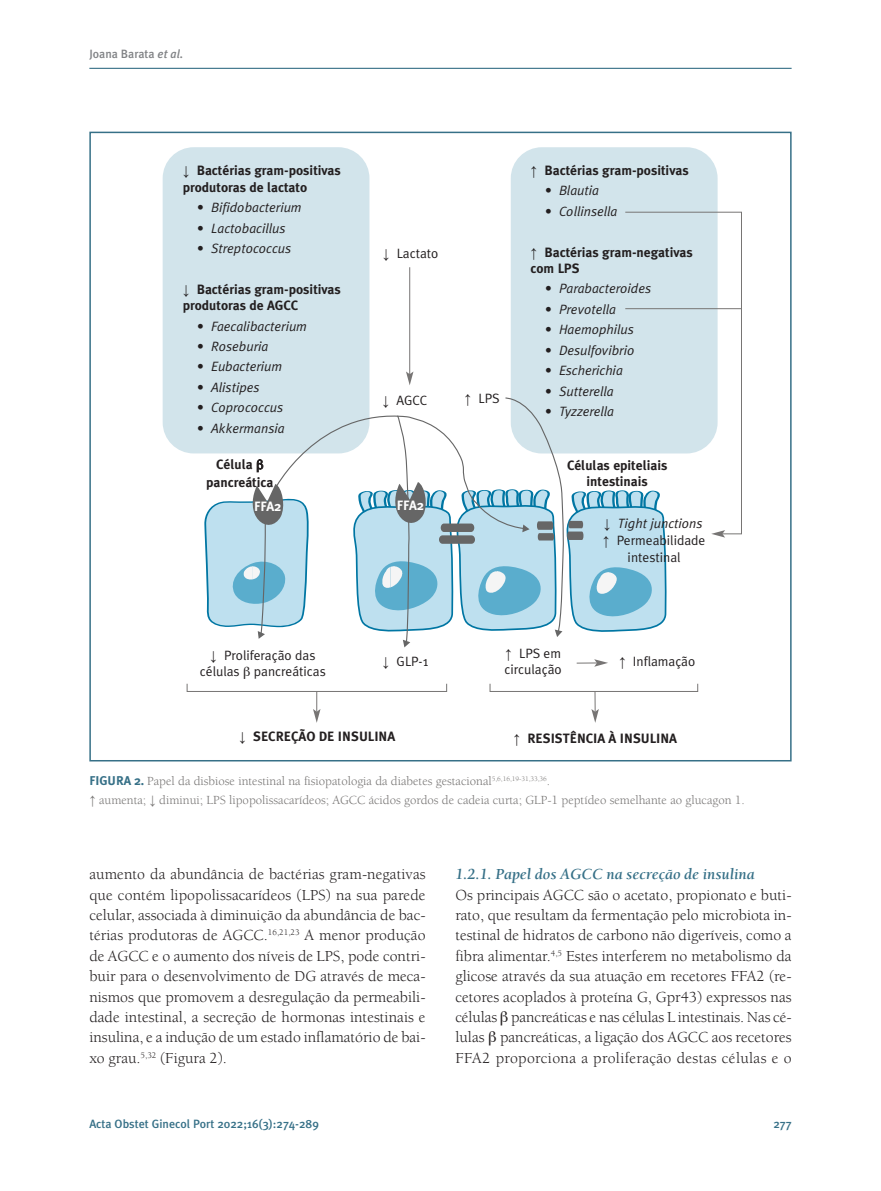
<style>
.page{position:relative;width:881px;height:1191px;background:#fff}
.page>*{position:absolute;margin:0;border:0;box-sizing:border-box;transform-origin:0 0}
.t1{font:15.75px/20.4px "Berkeley";color:#231f20;text-align:justify}
.t2{font:italic 700 15.75px "Berkeley";color:#367087}
.t3{font:italic 13.5px "Meta Plus Normal";color:#231f20}
.t4{font:700 13.5px/16.2px "Meta Plus";color:#231f20}
.t5{font:13.5px/16.2px "Meta Plus Normal";color:#231f20;text-align:center}
.t6{font:700 13.5px "Meta Plus";letter-spacing:-.005em;color:#fff}
.t7{font:12.75px/19.4px "Berkeley";color:#777574}
.t8{font:500 12px "Meta Plus";color:#367087}
.t9{font:500 12px "Meta Plus";color:#808285}
.s1{font-style:italic}
.s2{font-family:"Arial"}
.s3{font-style:normal}
.s4{font-family:"Arial";font-weight:700}
.s5{font-family:"Arial";font-weight:700;font-style:normal}
.s6{font-family:"Meta Plus";font-weight:700;color:#367087}
</style>
<div class="page">
<div style="left:510px;top:147px;width:207px;height:306px;background:#d2e4eb;border-radius:31px"></div>
<div style="left:163px;top:147px;width:206px;height:306px;background:#d2e4eb;border-radius:31px"></div>
<hr style="left:89px;top:68px;width:702px;height:1px;background:#367087">
<div style="left:187px;top:683px;width:260px;height:9px;border:1px solid #777574"></div>
<svg style="left:313px;top:691px;width:7px;height:32px"></svg>
<div style="left:489px;top:683px;width:208px;height:9px;border:1px solid #777574"></div>
<svg style="left:591px;top:690px;width:7px;height:72px"></svg>
<svg style="left:576px;top:659px;width:32px;height:7px"></svg>
<svg style="left:204px;top:211px;width:538px;height:436px"></svg>
<p class="t9" style="left:89px;top:47px;width:95px">Joana Barata <span class="s1">et al.</span></p>
<p class="t4" style="left:183px;top:163px;width:160px"><span class="s2">↓</span> Bactérias gram-positivas produtoras de lactato</p>
<p class="t3" style="left:197px;top:199px;width:106px"><span class="s3">•</span> Bifidobacterium</p>
<p class="t3" style="left:197px;top:220px;width:90px"><span class="s3">•</span> Lactobacillus</p>
<p class="t3" style="left:197px;top:240px;width:95px"><span class="s3">•</span> Streptococcus</p>
<p class="t4" style="left:183px;top:281px;width:160px"><span class="s2">↓</span> Bactérias gram-positivas produtoras de AGCC</p>
<p class="t3" style="left:197px;top:318px;width:111px"><span class="s3">•</span> Faecalibacterium</p>
<p class="t3" style="left:197px;top:338px;width:73px"><span class="s3">•</span> Roseburia</p>
<p class="t3" style="left:197px;top:359px;width:86px"><span class="s3">•</span> Eubacterium</p>
<p class="t3" style="left:197px;top:379px;width:64px"><span class="s3">•</span> Alistipes</p>
<p class="t3" style="left:197px;top:400px;width:87px"><span class="s3">•</span> Coprococcus</p>
<p class="t3" style="left:197px;top:420px;width:89px"><span class="s3">•</span> Akkermansia</p>
<p class="t4" style="left:206px;top:456px;width:69px;line-height:17.4px;text-indent:10px">Célula pancreática</p>
<p class="t5" style="left:382px;top:245px;width:57px"><span class="s4">↓</span> Lactato</p>
<p class="t5" style="left:382px;top:392px;width:46px"><span class="s4">↓</span> AGCC</p>
<p class="t6" style="left:254px;top:499px;width:29px">FFA2</p>
<p class="t6" style="left:396px;top:498px;width:29px">FFA2</p>
<p class="t5" style="left:464px;top:390px;width:37px"><span class="s4">↑</span> LPS</p>
<p class="t4" style="left:530px;top:162px;width:160px"><span class="s2">↑</span> Bactérias gram-positivas</p>
<p class="t3" style="left:545px;top:183px;width:55px"><span class="s3">•</span> Blautia</p>
<p class="t3" style="left:545px;top:203px;width:74px"><span class="s3">•</span> Collinsella</p>
<p class="t4" style="left:530px;top:244px;width:164px"><span class="s2">↑</span> Bactérias gram-negativas com LPS</p>
<p class="t3" style="left:545px;top:281px;width:108px"><span class="s3">•</span> Parabacteroides</p>
<p class="t3" style="left:545px;top:301px;width:73px"><span class="s3">•</span> Prevotella</p>
<p class="t3" style="left:545px;top:322px;width:90px"><span class="s3">•</span> Haemophilus</p>
<p class="t3" style="left:545px;top:342px;width:91px"><span class="s3">•</span> Desulfovibrio</p>
<p class="t3" style="left:545px;top:363px;width:79px"><span class="s3">•</span> Escherichia</p>
<p class="t3" style="left:545px;top:383px;width:70px"><span class="s3">•</span> Sutterella</p>
<p class="t3" style="left:545px;top:403px;width:70px"><span class="s3">•</span> Tyzzerella</p>
<p class="t4" style="left:566px;top:457px;width:102px;text-align:center">Células epiteliais intestinais</p>
<p class="t3" style="left:603px;top:516px;width:100px"><span class="s5">↓</span> Tight junctions</p>
<p class="t5" style="left:602px;top:532px;width:104px"><span class="s4">↑</span> Permeabilidade intestinal</p>
<p class="t5" style="left:200px;top:647px;width:127px"><span class="s4">↓</span> Proliferação das células pancreáticas</p>
<p class="t5" style="left:382px;top:653px;width:47px"><span class="s4">↓</span> GLP-1</p>
<p class="t5" style="left:504px;top:645px;width:59px;text-align:left"><span class="s4">↑</span> LPS em circulação</p>
<p class="t5" style="left:618px;top:653px;width:78px"><span class="s4">↑</span> Inflamação</p>
<p class="t4" style="left:239px;top:728px;width:157px"><span class="s2">↓</span> SECREÇÃO DE INSULINA</p>
<p class="t4" style="left:513px;top:730px;width:165px"><span class="s2">↑</span> RESISTÊNCIA À INSULINA</p>
<p class="t7" style="left:89px;top:772px;width:656px"><span class="s6">FIGURA 2.</span> Papel da disbiose intestinal na fisiopatologia da diabetes gestacional<sup>5,6,16,19-31,33,36</sup>.<br><span class="s4">↑</span> aumenta; <span class="s4">↓</span> diminui; LPS lipopolissacarídeos; AGCC ácidos gordos de cadeia curta; GLP-1 peptídeo semelhante ao glucagon 1.</p>
<p class="t1" style="left:89px;top:865px;width:337px">aumento da abundância de bactérias gram-negativas que contém lipopolissacarídeos (LPS) na sua parede celular, associada à diminuição da abundância de bac&shy;térias produtoras de AGCC.<sup>16,21,23</sup> A menor produção de AGCC e o aumento dos níveis de LPS, pode contri&shy;buir para o desenvolvimento de DG através de meca&shy;nismos que promovem a desregulação da permeabili&shy;dade intestinal, a secreção de hormonas intestinais e insulina, e a indução de um estado inflamatório de bai&shy;xo grau.<sup>5,32</sup> (Figura 2).</p>
<p class="t2" style="left:455px;top:868px;width:300px">1.2.1. Papel dos AGCC na secreção de insulina</p>
<p class="t1" style="left:455px;top:885px;width:337px">Os principais AGCC são o acetato, propionato e buti&shy;rato, que resultam da fermentação pelo microbiota in&shy;testinal de hidratos de carbono não digeríveis, como a fibra alimentar.<sup>4,5</sup> Estes interferem no metabolismo da glicose através da sua atuação em recetores FFA2 (re&shy;cetores acoplados à proteína G, Gpr43) expressos nas células pancreáticas e nas células L intestinais. Nas cé&shy;lulas pancreáticas, a ligação dos AGCC aos recetores FFA2 proporciona a proliferação destas células e o</p>
<p class="t8" style="left:89px;top:1117px;width:231px">Acta Obstet Ginecol Port 2022;16(3):274-289</p>
<p class="t8" style="left:773px;top:1117px;width:20px">277</p>
</div>
